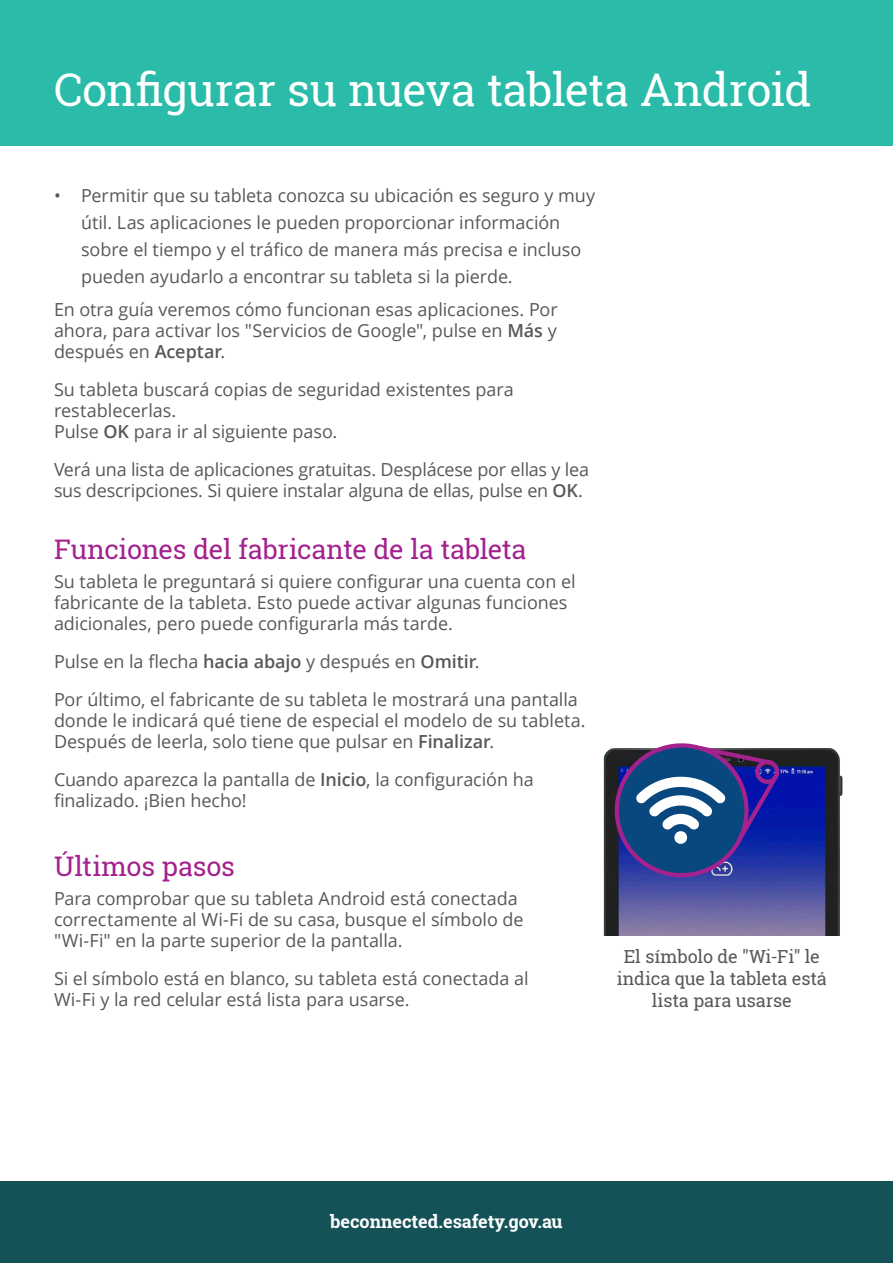
<style>
.page{position:relative;width:893px;height:1263px;background:#fff}
.page>*{position:absolute;margin:0;border:0;box-sizing:border-box;transform-origin:0 0}
.t1{font:45px "Roboto Slab";letter-spacing:-.015em;color:#fff}
.t2{font:27px "Roboto Slab";letter-spacing:-.01em;color:#a3228e}
.t3{font:18px/21px "Open Sans";letter-spacing:-.005em;color:#57585a}
.t4{font:18px/21.6px "Roboto Slab";letter-spacing:-.005em;color:#57585a;text-align:center}
.t5{font:700 18px "Roboto Slab";color:#fff}
.s1{font-weight:600}
</style>
<div class="page">
<div style="left:0;top:1181px;width:893px;height:82px;background:#155257"></div>
<div style="left:0;top:0;width:893px;height:145px;background:#2abca8"></div>
<img style="left:603px;top:748px;width:240px;height:188px">
<svg style="left:608px;top:743px;width:174px;height:141px;background:#3d4f8f"></svg>
<h1 class="t1" style="left:54px;top:59px;width:759px">Configurar su nueva tableta Android</h1>
<p class="t3" style="left:81px;top:181px;width:516px;line-height:27px;text-indent:-27px">• Permitir que su tableta conozca su ubicación es seguro y muy útil. Las aplicaciones le pueden proporcionar información sobre el tiempo y el tráfico de manera más precisa e incluso pueden ayudarlo a encontrar su tableta si la pierde.</p>
<p class="t3" style="left:54px;top:299px;width:505px;text-align:justify">En otra guía veremos cómo funcionan esas aplicaciones. Por ahora, para activar los "Servicios de Google", pulse en <span class="s1">Más</span> y después en <span class="s1">Aceptar</span>.</p>
<p class="t3" style="left:54px;top:379px;width:461px">Su tableta buscará copias de seguridad existentes para restablecerlas.<br>Pulse <span class="s1">OK</span> para ir al siguiente paso.</p>
<p class="t3" style="left:54px;top:459px;width:537px">Verá una lista de aplicaciones gratuitas. Desplácese por ellas y lea sus descripciones. Si quiere instalar alguna de ellas, pulse en <span class="s1">OK</span>.</p>
<h2 class="t2" style="left:54px;top:530px;width:474px">Funciones del fabricante de la tableta</h2>
<p class="t3" style="left:54px;top:571px;width:523px">Su tableta le preguntará si quiere configurar una cuenta con el fabricante de la tableta. Esto puede activar algunas funciones adicionales, pero puede configurarla más tarde.</p>
<p class="t3" style="left:54px;top:642px;width:525px;line-height:38px">Pulse en la flecha <span class="s1">hacia abajo</span> y después en <span class="s1">Omitir</span>.<br>Por último, el fabricante de su tableta le mostrará una pantalla</p>
<p class="t3" style="left:54px;top:710px;width:533px">donde le indicará qué tiene de especial el modelo de su tableta.<br>Después de leerla, solo tiene que pulsar en <span class="s1">Finalizar</span>.</p>
<p class="t3" style="left:54px;top:769px;width:481px">Cuando aparezca la pantalla de <span class="s1">Inicio</span>, la configuración ha finalizado. ¡Bien hecho!</p>
<h2 class="t2" style="left:54px;top:847px;width:183px">Últimos pasos</h2>
<p class="t3" style="left:54px;top:888px;width:471px">Para comprobar que su tableta Android está conectada correctamente al Wi-Fi de su casa, busque el símbolo de "Wi-Fi" en la parte superior de la pantalla.</p>
<p class="t3" style="left:54px;top:968px;width:476px">Si el símbolo está en blanco, su tableta está conectada al<br>Wi-Fi y la red celular está lista para usarse.</p>
<p class="t4" style="left:617px;top:946px;width:212px">El símbolo de "Wi-Fi" le indica que la tableta está lista para usarse</p>
<p class="t5" style="left:330px;top:1209px;width:234px">beconnected.esafety.gov.au</p>
</div>
